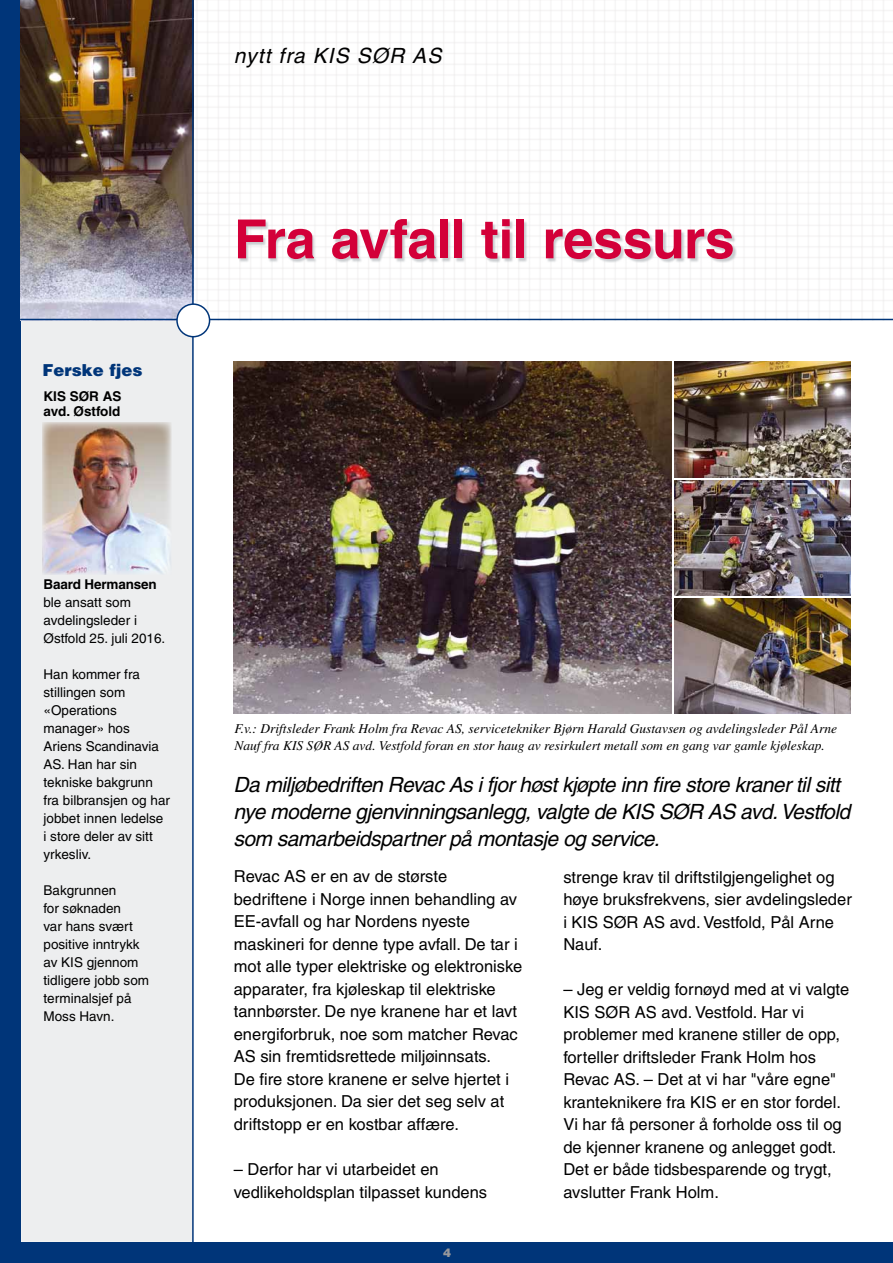
<style>
.page{position:relative;width:893px;height:1263px;background:#003579}
.page>*{position:absolute;margin:0;border:0;box-sizing:border-box;transform-origin:0 0}
.t1{font:700 54px "Helvetica";letter-spacing:-.01em;color:#d30039}
.t2{font:italic 21px/27px "Helvetica";letter-spacing:-.025em;color:#000}
.t3{font:italic 21px "Helvetica";letter-spacing:.05em;color:#000}
.t4{font:16.5px/22.5px "Helvetica";color:#000}
.t5{font:900 16.5px "Helvetica";color:#003579}
.t6{font:13.5px/18px "Helvetica";color:#000}
.t7{font:italic 13.5px/16.2px "Times";color:#000}
.t8{font:700 13.5px/15px "Helvetica";letter-spacing:-.01em;color:#000}
.t9{font:900 12px "Helvetica";color:#98989c}
</style>
<div class="page">
<div style="left:21px;top:0;width:872px;height:1242px;background:#fff"></div>
<div style="left:21px;top:319px;width:172px;height:923px;background:#edeeef"></div>
<img style="left:21px;top:0;width:872px;height:319px">
<img style="left:234px;top:361px;width:437px;height:353px">
<div style="left:239px;top:220px;width:498px;height:43px;background:#b8bdc1;opacity:.75"></div>
<hr style="left:20px;top:319px;width:873px;height:1px;background:#003579">
<hr style="left:192px;top:0;width:2px;height:1244px;background:#003579">
<div style="left:177px;top:304px;width:33px;height:33px;background:#fff;border-radius:50%"></div>
<div style="left:176px;top:303px;width:34px;height:34px;border:2px solid #003579;border-radius:50%"></div>
<img style="left:42px;top:422px;width:129px;height:152px">
<img style="left:674px;top:598px;width:177px;height:116px">
<img style="left:674px;top:362px;width:177px;height:116px">
<img style="left:674px;top:481px;width:177px;height:115px">
<p class="t5" style="left:43px;top:359px;width:101px">Ferske fjes</p>
<p class="t8" style="left:44px;top:389px;width:80px">KIS SØR AS avd. Østfold</p>
<p class="t3" style="left:234px;top:43px;width:209px">nytt fra KIS SØR AS</p>
<h1 class="t1" style="left:234px;top:206px;width:502px">Fra avfall til ressurs</h1>
<p class="t8" style="left:44px;top:577px;width:115px">Baard Hermansen</p>
<p class="t6" style="left:44px;top:593px;width:123px">ble ansatt som avdelingsleder i<br>Østfold 25. juli 2016.</p>
<p class="t6" style="left:44px;top:665px;width:128px">Han kommer fra stillingen som «Operations manager» hos<br>Ariens Scandinavia<br>AS. Han har sin tekniske bakgrunn fra bilbransjen og har jobbet innen ledelse<br>i store deler av sitt yrkesliv.</p>
<p class="t6" style="left:44px;top:881px;width:107px">Bakgrunnen<br>for søknaden<br>var hans svært positive inntrykk av KIS gjennom tidligere jobb som terminalsjef på<br>Moss Havn.</p>
<p class="t7" style="left:234px;top:721px;width:604px">F.v.: Driftsleder Frank Holm fra Revac AS, servicetekniker Bjørn Harald Gustavsen og avdelingsleder Pål Arne<br>Nauf fra KIS SØR AS avd. Vestfold foran en stor haug av resirkulert metall som en gang var gamle kjøleskap.</p>
<p class="t2" style="left:233px;top:771px;width:618px">Da miljøbedriften Revac As i fjor høst kjøpte inn fire store kraner til sitt nye moderne gjenvinningsanlegg, valgte de KIS SØR AS avd. Vestfold som samarbeidspartner på montasje og service.</p>
<p class="t4" style="left:234px;top:865px;width:290px">Revac AS er en av de største bedriftene i Norge innen behandling av EE-avfall og har Nordens nyeste maskineri for denne type avfall. De tar i mot alle typer elektriske og elektroniske apparater, fra kjøleskap til elektriske tannbørster. De nye kranene har et lavt energiforbruk, noe som matcher Revac AS sin fremtidsrettede miljøinnsats.<br>De fire store kranene er selve hjertet i produksjonen. Da sier det seg selv at driftstopp er en kostbar affære.</p>
<p class="t4" style="left:234px;top:1158px;width:255px">– Derfor har vi utarbeidet en vedlikeholdsplan tilpasset kundens</p>
<p class="t9" style="left:443px;top:1244px;width:10px">4</p>
<p class="t4" style="left:563px;top:866px;width:290px">strenge krav til driftstilgjengelighet og høye bruksfrekvens, sier avdelingsleder i KIS SØR AS avd. Vestfold, Pål Arne<br>Nauf.</p>
<p class="t4" style="left:563px;top:978px;width:287px">– Jeg er veldig fornøyd med at vi valgte KIS SØR AS avd. Vestfold. Har vi problemer med kranene stiller de opp, forteller driftsleder Frank Holm hos Revac AS. – Det at vi har "våre egne" kranteknikere fra KIS er en stor fordel.<br>Vi har få personer å forholde oss til og de kjenner kranene og anlegget godt.<br>Det er både tidsbesparende og trygt, avslutter Frank Holm.</p>
</div>
